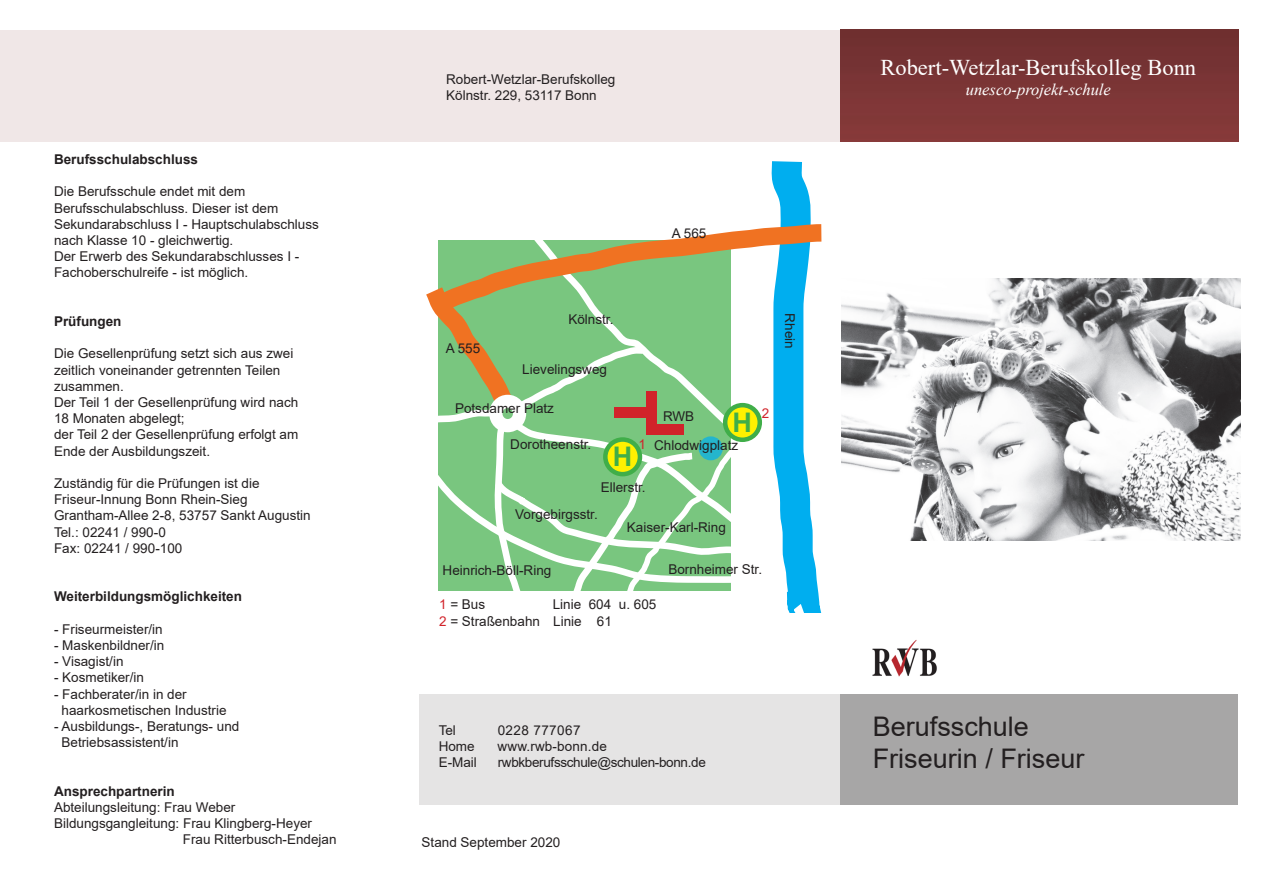
<style>
.page{position:relative;width:1263px;height:893px;background:#fff}
.page>*{position:absolute;margin:0;border:0;box-sizing:border-box;transform-origin:0 0}
.t1{font:27px "Arial";color:#231f20}
.t2{font:700 27px "Arial";color:#40ae49}
.t3{font:22.5px "Times New Roman";color:#fff}
.t4{font:italic 16.5px "Times New Roman";color:#fff}
.t5{font:13.5px "Arial";color:#231f20}
.t6{font:700 13.5px "Arial";color:#231f20}
.t7{font:13.5px "Arial";letter-spacing:-.025em;color:#231f20}
.t8{font:13.5px "Arial";letter-spacing:.03em;color:#231f20}
.t9{font:13.5px "Arial";color:#d1232a}
.s1{color:#d1232a}
</style>
<div class="page">
<img style="left:840px;top:30px;width:399px;height:112px">
<div style="left:840px;top:694px;width:397px;height:110px;background:#a7a6a6"></div>
<img style="left:872px;top:640px;width:65px;height:37px">
<img style="left:841px;top:278px;width:399px;height:262px">
<div style="left:0;top:30px;width:840px;height:112px;background:#f0e7e7"></div>
<div style="left:420px;top:694px;width:420px;height:110px;background:#e5e4e4"></div>
<svg style="left:438px;top:161px;width:384px;height:452px"></svg>
<svg style="left:426px;top:215px;width:396px;height:111px"></svg>
<p class="t6" style="left:54px;top:150px;width:146px">Berufsschulabschluss</p>
<p class="t5" style="left:54px;top:182px;width:193px">Die Berufsschule endet mit dem</p>
<p class="t5" style="left:54px;top:198px;width:226px">Berufsschulabschluss. Dieser ist dem</p>
<p class="t5" style="left:54px;top:215px;width:266px">Sekundarabschluss I - Hauptschulabschluss</p>
<p class="t5" style="left:54px;top:231px;width:181px">nach Klasse 10 - gleichwertig.</p>
<p class="t5" style="left:54px;top:247px;width:247px">Der Erwerb des Sekundarabschlusses I -</p>
<p class="t5" style="left:54px;top:263px;width:196px">Fachoberschulreife - ist möglich.</p>
<p class="t6" style="left:54px;top:312px;width:69px">Prüfungen</p>
<p class="t5" style="left:54px;top:344px;width:241px">Die Gesellenprüfung setzt sich aus zwei</p>
<p class="t5" style="left:54px;top:360px;width:228px">zeitlich voneinander getrennten Teilen</p>
<p class="t5" style="left:54px;top:377px;width:71px">zusammen.</p>
<p class="t5" style="left:54px;top:393px;width:246px">Der Teil 1 der Gesellenprüfung wird nach</p>
<p class="t5" style="left:54px;top:409px;width:132px">18 Monaten abgelegt;</p>
<p class="t5" style="left:54px;top:425px;width:246px">der Teil 2 der Gesellenprüfung erfolgt am</p>
<p class="t5" style="left:54px;top:441px;width:158px">Ende der Ausbildungszeit.</p>
<p class="t5" style="left:54px;top:474px;width:207px">Zuständig für die Prüfungen ist die</p>
<p class="t5" style="left:54px;top:490px;width:195px">Friseur-Innung Bonn Rhein-Sieg</p>
<p class="t5" style="left:54px;top:506px;width:258px">Grantham-Allee 2-8, 53757 Sankt Augustin</p>
<p class="t5" style="left:54px;top:522px;width:113px">Tel.: 02241 / 990-0</p>
<p class="t5" style="left:54px;top:539px;width:130px">Fax: 02241 / 990-100</p>
<p class="t6" style="left:54px;top:587px;width:190px">Weiterbildungsmöglichkeiten</p>
<p class="t5" style="left:54px;top:620px;width:110px">- Friseurmeister/in</p>
<p class="t5" style="left:54px;top:636px;width:112px">- Maskenbildner/in</p>
<p class="t5" style="left:54px;top:652px;width:71px">- Visagist/in</p>
<p class="t5" style="left:54px;top:668px;width:92px">- Kosmetiker/in</p>
<p class="t5" style="left:54px;top:684px;width:134px">- Fachberater/in in der</p>
<p class="t5" style="left:62px;top:701px;width:167px">haarkosmetischen Industrie</p>
<p class="t5" style="left:54px;top:717px;width:187px">- Ausbildungs-, Beratungs- und</p>
<p class="t5" style="left:62px;top:733px;width:119px">Betriebsassistent/in</p>
<p class="t6" style="left:54px;top:781px;width:122px">Ansprechpartnerin</p>
<p class="t5" style="left:54px;top:798px;width:183px">Abteilungsleitung: Frau Weber</p>
<p class="t5" style="left:54px;top:814px;width:260px">Bildungsgangleitung: Frau Klingberg-Heyer</p>
<p class="t5" style="left:183px;top:830px;width:155px">Frau Ritterbusch-Endejan</p>
<p class="t5" style="left:446px;top:70px;width:171px">Robert-Wetzlar-Berufskolleg</p>
<p class="t5" style="left:446px;top:86px;width:152px">Kölnstr. 229, 53117 Bonn</p>
<p class="t5" style="left:672px;top:224px;width:36px">A 565</p>
<p class="t5" style="left:446px;top:339px;width:36px">A 555</p>
<p class="t5" style="left:568px;top:310px;width:47px">Kölnstr.</p>
<p class="t5" style="left:522px;top:360px;width:86px">Lievelingsweg</p>
<p class="t5" style="left:455px;top:399px;width:101px">Potsdamer Platz</p>
<p class="t5" style="left:510px;top:434px;width:83px">Dorotheenstr.</p>
<p class="t2" style="left:613px;top:438px;width:21px">H</p>
<p class="t9" style="left:639px;top:435px;width:9px">1</p>
<p class="t5" style="left:601px;top:478px;width:47px">Ellerstr.</p>
<p class="t5" style="left:663px;top:407px;width:33px">RWB</p>
<p class="t2" style="left:732px;top:403px;width:21px">H</p>
<p class="t9" style="left:762px;top:404px;width:9px">2</p>
<p class="t5" style="left:654px;top:436px;width:86px">Chlodwigplatz</p>
<p class="t5" style="left:515px;top:505px;width:84px">Vorgebirgsstr.</p>
<p class="t5" style="left:443px;top:561px;width:110px">Heinrich-Böll-Ring</p>
<p class="t5" style="left:627px;top:518px;width:101px">Kaiser-Karl-Ring</p>
<p class="t5" style="left:668px;top:560px;width:95px">Bornheimer Str.</p>
<p class="t5" style="left:439px;top:595px;width:48px"><span class="s1">1</span> = Bus</p>
<p class="t5" style="left:553px;top:595px;width:105px">Linie 604 u. 605</p>
<p class="t5" style="left:439px;top:612px;width:174px"><span class="s1">2</span> = Straßenbahn Linie 61</p>
<p class="t5" style="left:799px;top:313px;width:37px;rotate:90deg">Rhein</p>
<p class="t5" style="left:439px;top:721px;width:19px">Tel</p>
<p class="t8" style="left:498px;top:721px;width:84px">0228 777067</p>
<p class="t5" style="left:439px;top:737px;width:38px">Home</p>
<p class="t5" style="left:498px;top:737px;width:111px">www.rwb-bonn.de</p>
<p class="t5" style="left:439px;top:753px;width:40px">E-Mail</p>
<p class="t7" style="left:498px;top:753px;width:210px">rwbkberufsschule@schulen-bonn.de</p>
<p class="t5" style="left:422px;top:833px;width:140px">Stand September 2020</p>
<p class="t3" style="left:880px;top:52px;width:317px">Robert-Wetzlar-Berufskolleg Bonn</p>
<p class="t4" style="left:966px;top:78px;width:147px">unesco-projekt-schule</p>
<p class="t1" style="left:873px;top:708px;width:158px">Berufsschule</p>
<p class="t1" style="left:873px;top:740px;width:213px">Friseurin / Friseur</p>
</div>
